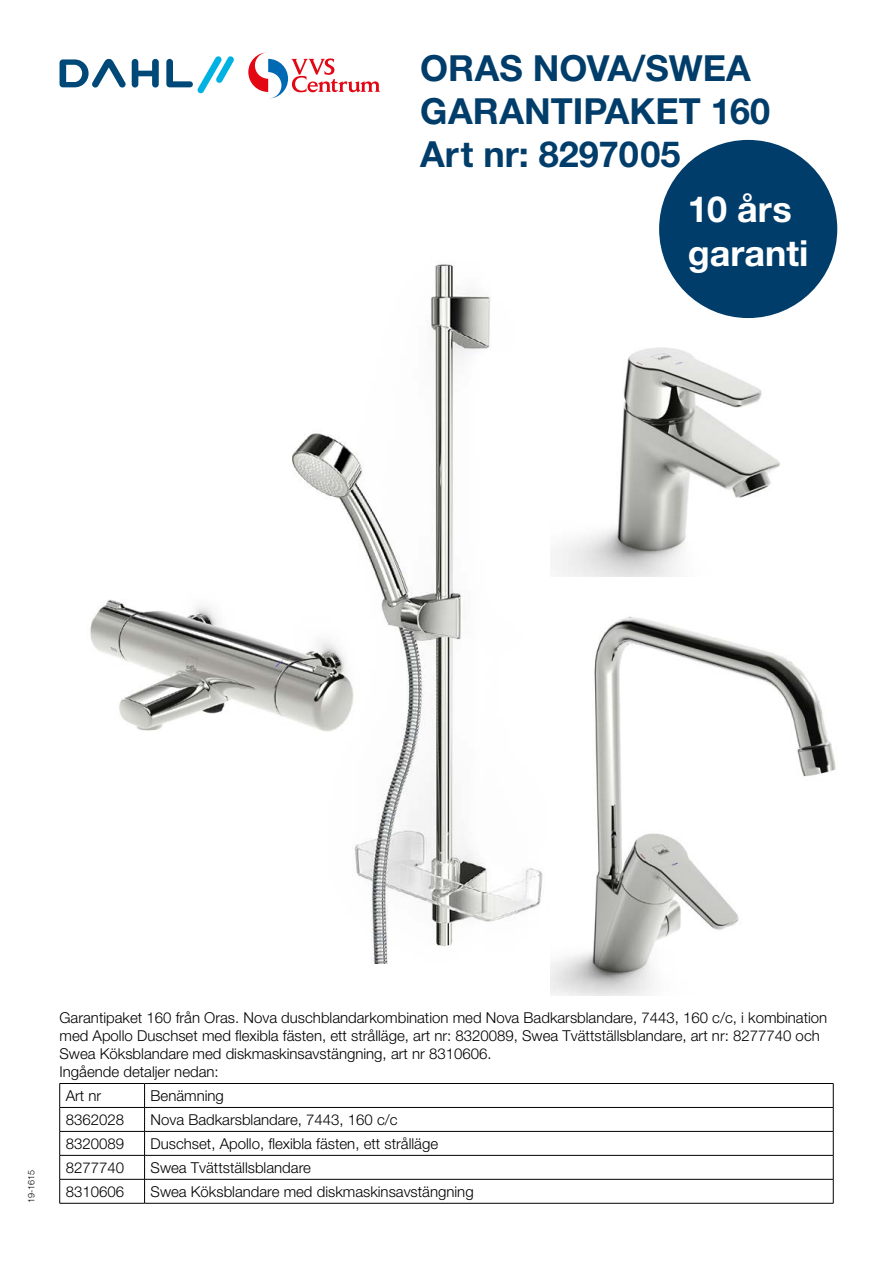
<style>
.page{position:relative;width:893px;height:1263px;background:#fff}
.page>*{position:absolute;margin:0;border:0;box-sizing:border-box;transform-origin:0 0}
.t1{font:700 36px/43.2px "Helvetica Neue CE";color:#003d6a}
.t2{font:700 36px/43.2px "Helvetica Neue CE";color:#fff}
.t3{font:300 15px/18px "Helvetica Neue CE";color:#000}
.t4{font:300 9px "Helvetica Neue CE";color:#000}
</style>
<div class="page">
<svg style="left:132px;top:59px;width:27px;height:29px"></svg>
<svg style="left:60px;top:59px;width:66px;height:29px"></svg>
<svg style="left:166px;top:56px;width:68px;height:37px"></svg>
<svg style="left:248px;top:52px;width:132px;height:47px"></svg>
<div style="left:659px;top:140px;width:178px;height:178px;background:#003d6a;border-radius:50%"></div>
<hr style="left:60px;top:1083px;width:85px;height:1px;background:#000">
<hr style="left:145px;top:1083px;width:688px;height:1px;background:#000">
<hr style="left:60px;top:1107px;width:85px;height:1px;background:#000">
<hr style="left:145px;top:1107px;width:688px;height:1px;background:#000">
<hr style="left:60px;top:1131px;width:85px;height:1px;background:#000">
<hr style="left:145px;top:1131px;width:688px;height:1px;background:#000">
<hr style="left:60px;top:1155px;width:85px;height:1px;background:#000">
<hr style="left:145px;top:1155px;width:688px;height:1px;background:#000">
<hr style="left:60px;top:1179px;width:85px;height:1px;background:#000">
<svg style="left:59px;top:1084px;width:1px;height:119px"></svg>
<hr style="left:145px;top:1179px;width:688px;height:1px;background:#000">
<svg style="left:144px;top:1084px;width:1px;height:119px"></svg>
<svg style="left:833px;top:1084px;width:1px;height:119px"></svg>
<hr style="left:60px;top:1203px;width:85px;height:1px;background:#000">
<hr style="left:145px;top:1203px;width:688px;height:1px;background:#000">
<img style="left:292px;top:264px;width:251px;height:699px">
<img style="left:556px;top:347px;width:224px;height:230px">
<img style="left:550px;top:616px;width:286px;height:379px">
<img style="left:90px;top:593px;width:270px;height:142px">
<h1 class="t1" style="left:420px;top:47px;width:352px">ORAS NOVA/SWEA<br>GARANTIPAKET 160<br>Art nr: 8297005</h1>
<h1 class="t2" style="left:688px;top:188px;width:122px">10 års garanti</h1>
<p class="t4" style="left:26px;top:1203px;width:35px;rotate:-90deg">19-1615</p>
<p class="t3" style="left:60px;top:1009px;width:769px">Garantipaket 160 från Oras. Nova duschblandarkombination med Nova Badkarsblandare, 7443, 160 c/c, i kombination med Apollo Duschset med flexibla fästen, ett strålläge, art nr: 8320089, Swea Tvättställsblandare, art nr: 8277740 och Swea Köksblandare med diskmaskinsavstängning, art nr 8310606.<br>Ingående detaljer nedan:</p>
<p class="t3" style="left:66px;top:1087px;width:37px">Art nr</p>
<p class="t3" style="left:151px;top:1087px;width:75px">Benämning</p>
<p class="t3" style="left:66px;top:1111px;width:60px">8362028</p>
<p class="t3" style="left:151px;top:1111px;width:249px">Nova Badkarsblandare, 7443, 160 c/c</p>
<p class="t3" style="left:66px;top:1135px;width:60px">8320089</p>
<p class="t3" style="left:151px;top:1135px;width:289px">Duschset, Apollo, flexibla fästen, ett strålläge</p>
<p class="t3" style="left:66px;top:1159px;width:60px">8277740</p>
<p class="t3" style="left:151px;top:1159px;width:162px">Swea Tvättställsblandare</p>
<p class="t3" style="left:66px;top:1183px;width:60px">8310606</p>
<p class="t3" style="left:151px;top:1183px;width:325px">Swea Köksblandare med diskmaskinsavstängning</p>
</div>
